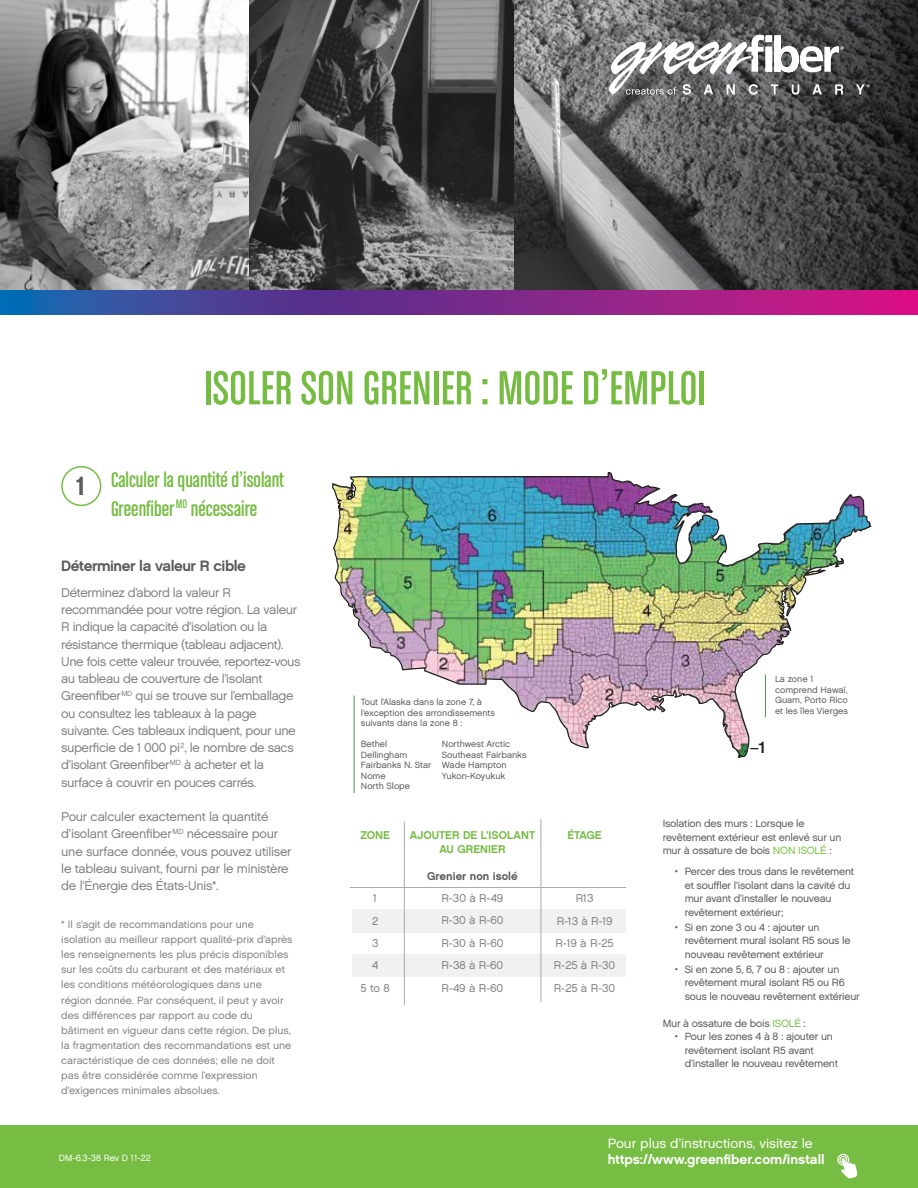
<style>
.page{position:relative;width:918px;height:1188px;background:#fff}
.page>*{position:absolute;margin:0;border:0;box-sizing:border-box;transform-origin:0 0}
.t1{font:50.85px "Chalet Comprime Cologne Eighty";color:#76bc43}
.t2{font:26.25px "Chalet New York Nineteen Sixty";color:#5b5b5a}
.t3{font:22.5px/28.5px "Chalet Comprime Cologne Sixty";color:#76bc43}
.t4{font:16.05px "Helvetica Neue";color:#231f20}
.t5{font:15px "Chalet New York Nineteen Sixty";letter-spacing:-.03em;color:#5b5b5a}
.t6{font:13.5px "Chalet New York Nineteen Sixty";color:#fff}
.t7{font:13.5px "Chalet London Nineteen Sixty";color:#fff}
.t8{font:12.75px/17.2px "Chalet London Nineteen Sixty";letter-spacing:-.03em;color:#808285}
.t9{font:11.25px/22.5px "Chalet London Nineteen Sixty";color:#808285;text-align:center}
.t10{font:11.25px/14.1px "Chalet New York Nineteen Sixty";color:#76bc43;text-align:center}
.t11{font:11.25px "Chalet New York Nineteen Sixty";color:#5b5b5a}
.t12{font:10.5px/13.5px "Chalet London Nineteen Sixty";letter-spacing:-.02em;color:#5b5b5a}
.t13{font:10.5px/15px "Chalet London Nineteen Sixty";color:#808285}
.t14{font:9px/10.5px "Chalet London Nineteen Sixty";color:#5b5b5a}
.t15{font:9px "Chalet London Nineteen Sixty";color:#fff}
.s1{font-weight:500}
.s2{color:#7ac143}
.s3{color:#76bc43}
</style>
<div class="page">
<img style="left:332px;top:471px;width:539px;height:288px">
<img style="left:0;top:0;width:596px;height:291px">
<svg style="left:596px;top:0;width:322px;height:291px;background:#4f4f51"></svg>
<hr style="left:765px;top:675px;width:1px;height:42px;background:#4b9d45">
<hr style="left:354px;top:695px;width:1px;height:98px;background:#4b9d45">
<div style="left:352px;top:954px;width:274px;height:23px;background:#f1f1f2"></div>
<div style="left:352px;top:909px;width:274px;height:24px;background:#f1f1f2"></div>
<hr style="left:351px;top:887px;width:275px;height:1px;background:#a7a9ac">
<hr style="left:404px;top:822px;width:1px;height:183px;background:#a7a9ac">
<hr style="left:541px;top:819px;width:1px;height:183px;background:#a7a9ac">
<svg style="left:0;top:291px;width:918px;height:23px;background:#76318f"></svg>
<div style="left:61px;top:466px;width:40px;height:40px;border:2px solid #76bc43;border-radius:50%"></div>
<div style="left:0;top:1125px;width:918px;height:63px;background:#77bd43"></div>
<svg style="left:609px;top:35px;width:235px;height:60px"></svg>
<svg style="left:856px;top:84px;width:14px;height:10px"></svg>
<svg style="left:837px;top:1153px;width:21px;height:26px"></svg>
<h2 class="t2" style="left:75px;top:470px;width:13px">1</h2>
<h1 class="t1" style="left:204px;top:360px;width:504px">ISOLER SON GRENIER : MODE D’EMPLOI</h1>
<h3 class="t3" style="left:111px;top:465px;width:175px">Calculer la quantité d’isolant<br>Greenfiber<sup>MD</sup> nécessaire</h3>
<p class="t5" style="left:61px;top:556px;width:186px">Déterminer la valeur R cible</p>
<p class="t8" style="left:61px;top:584px;width:241px">Déterminez d’abord la valeur R recommandée pour votre région. La valeur R indique la capacité d’isolation ou la résistance thermique (tableau adjacent).<br>Une fois cette valeur trouvée, reportez-vous au tableau de couverture de l’isolant Greenfiber<sup>MD</sup> qui se trouve sur l’emballage ou consultez les tableaux à la page suivante. Ces tableaux indiquent, pour une superficie de 1 000 pi<sup>2</sup>, le nombre de sacs d’isolant Greenfiber<sup>MD</sup> à acheter et la surface à couvrir en pouces carrés.</p>
<p class="t8" style="left:61px;top:808px;width:232px">Pour calculer exactement la quantité d’isolant Greenfiber<sup>MD</sup> nécessaire pour une surface donnée, vous pouvez utiliser le tableau suivant, fourni par le ministère de l’Énergie des États-Unis*.</p>
<p class="t13" style="left:61px;top:917px;width:233px">* Il s’agit de recommandations pour une isolation au meilleur rapport qualité-prix d’après les renseignements les plus précis disponibles sur les coûts du carburant et des matériaux et les conditions météorologiques dans une région donnée. Par conséquent, il peut y avoir des différences par rapport au code du bâtiment en vigueur dans cette région. De plus, la fragmentation des recommandations est une caractéristique de ces données; elle ne doit pas être considérée comme l’expression d’exigences minimales absolues.</p>
<p class="t15" style="left:59px;top:1152px;width:93px">DM-6.3-38 Rev D 11-22</p>
<p class="t14" style="left:361px;top:697px;width:136px">Tout l’Alaska dans la zone 7, à l’exception des arrondissements suivants dans la zone 8 :</p>
<p class="t14" style="left:361px;top:739px;width:28px">Bethel</p>
<p class="t14" style="left:442px;top:739px;width:70px">Northwest Arctic</p>
<p class="t14" style="left:361px;top:749px;width:48px">Dellingham</p>
<p class="t14" style="left:361px;top:749px;width:167px;text-indent:81px">Southeast Fairbanks<br>Fairbanks N. Star Wade Hampton<br>Nome</p>
<p class="t14" style="left:442px;top:770px;width:65px">Yukon-Koyukuk</p>
<p class="t14" style="left:361px;top:781px;width:51px">North Slope</p>
<p class="t10" style="left:360px;top:828px;width:31px">ZONE</p>
<p class="t9" style="left:361px;top:887px;width:31px">1<br>2<br>3<br>4<br>5 to 8</p>
<p class="t10" style="left:410px;top:828px;width:127px">AJOUTER DE L’ISOLANT<br>AU GRENIER</p>
<p class="t11" style="left:427px;top:869px;width:92px">Grenier non isolé</p>
<p class="t9" style="left:441px;top:887px;width:64px;text-align:justify">R-30 à R-49<br>R-30 à R-60<br>R-30 à R-60<br>R-38 à R-60<br>R-49 à R-60</p>
<p class="t10" style="left:567px;top:828px;width:36px">ÉTAGE</p>
<p class="t9" style="left:554px;top:887px;width:63px">R13<br>R-13 à R-19<br>R-19 à R-25<br>R-25 à R-30<br>R-25 à R-30</p>
<p class="t4" style="left:750px;top:738px;width:18px">–<span class="s1">1</span></p>
<p class="t14" style="left:775px;top:674px;width:75px">La zone 1 comprend Hawaï,<br>Guam, Porto Rico et les îles Vierges</p>
<p class="t12" style="left:663px;top:817px;width:180px">Isolation des murs : Lorsque le revêtement extérieur est enlevé sur un mur à ossature de bois <span class="s2">NON ISOLÉ</span> :</p>
<p class="t12" style="left:685px;top:865px;width:171px;text-indent:-10px">• Percer des trous dans le revêtement et souffler l’isolant dans la cavité du mur avant d’installer le nouveau revêtement extérieur;</p>
<p class="t12" style="left:685px;top:920px;width:167px;text-indent:-10px">• Si en zone 3 ou 4 : ajouter un revêtement mural isolant R5 sous le nouveau revêtement extérieur</p>
<p class="t12" style="left:685px;top:962px;width:177px;text-indent:-10px">• Si en zone 5, 6, 7 ou 8 : ajouter un revêtement mural isolant R5 ou R6 sous le nouveau revêtement extérieur</p>
<p class="t12" style="left:663px;top:1016px;width:145px">Mur à ossature de bois <span class="s3">ISOLÉ</span> :</p>
<p class="t12" style="left:685px;top:1030px;width:155px;text-indent:-10px">• Pour les zones 4 à 8 : ajouter un revêtement isolant R5 avant d’installer le nouveau revêtement</p>
<p class="t7" style="left:608px;top:1135px;width:206px">Pour plus d’instructions, visitez le</p>
<p class="t6" style="left:608px;top:1151px;width:218px">https://www.greenfiber.com/install</p>
</div>
